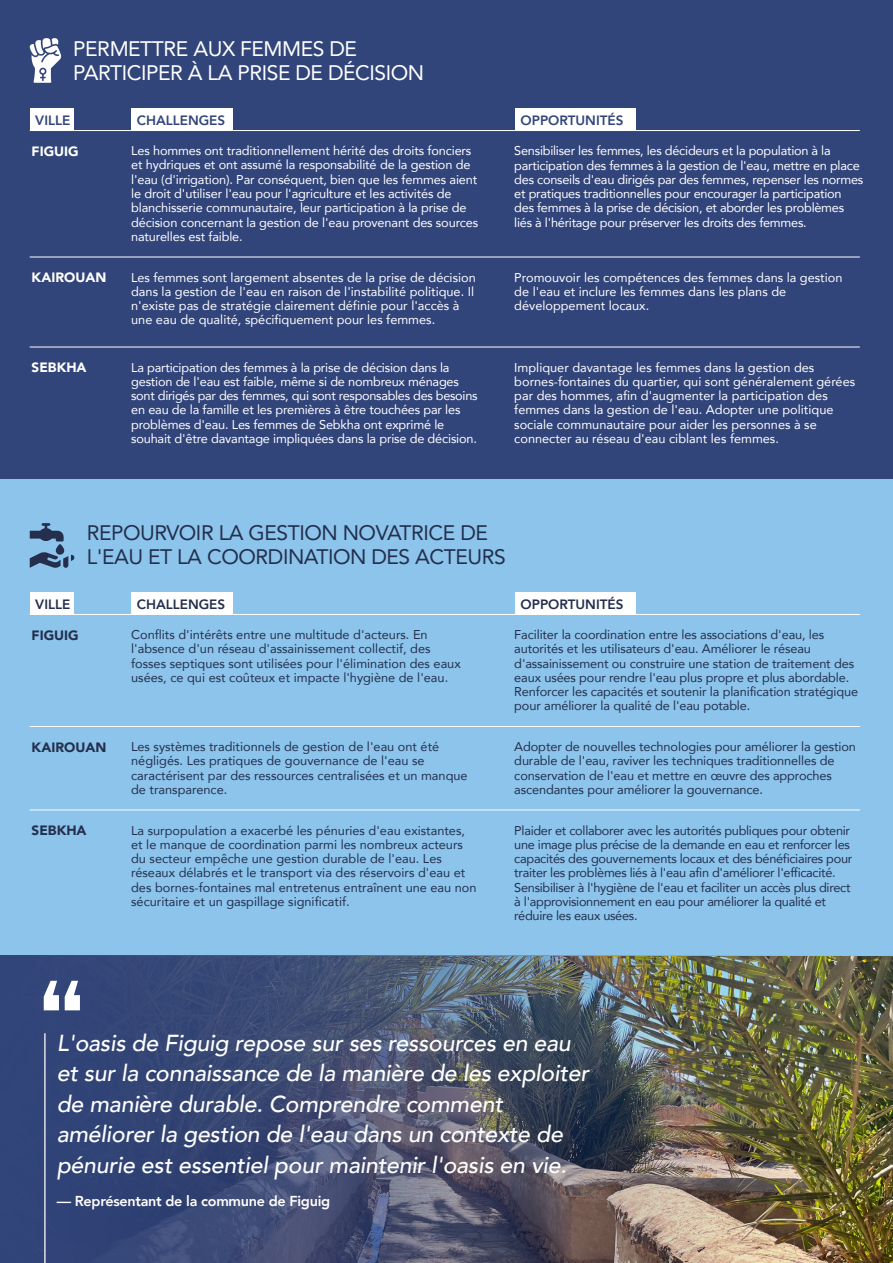
<style>
.page{position:relative;width:893px;height:1263px;background:#fff}
.page>*{position:absolute;margin:0;border:0;box-sizing:border-box;transform-origin:0 0}
.t1{font:italic 500 23.1px/30.6px "Avenir";letter-spacing:-.01em;color:#fff}
.t2{font:21px/24px "Avenir";letter-spacing:-.02em;color:#242f4d}
.t3{font:21px/24px "Avenir";letter-spacing:-.02em;color:#fff}
.t4{font:800 14.4px "Avenir";letter-spacing:-.02em;color:#fff}
.t5{font:800 13.5px "Avenir";color:#32457b}
.t6{font:800 13.5px "Avenir";color:#242f4d}
.t7{font:900 13.5px "Avenir";color:#fff}
.t8{font:900 13.5px "Avenir";color:#242f4d}
.t9{font:12.75px/14.2px "Avenir";letter-spacing:-.01em;color:#fff}
.t10{font:12.75px/14.2px "Avenir";letter-spacing:-.01em;color:#242f4d}
</style>
<div class="page">
<div style="left:0;top:0;width:893px;height:482px;background:#32457b"></div>
<hr style="left:30px;top:130px;width:830px;height:1px;background:#fff">
<hr style="left:30px;top:257px;width:830px;height:1px;background:#fff">
<hr style="left:30px;top:347px;width:830px;height:1px;background:#fff">
<div style="left:30px;top:108px;width:43px;height:23px;background:#fff"></div>
<div style="left:131px;top:108px;width:102px;height:23px;background:#fff"></div>
<div style="left:515px;top:108px;width:120px;height:23px;background:#fff"></div>
<svg style="left:30px;top:38px;width:31px;height:45px"></svg>
<div style="left:0;top:479px;width:893px;height:476px;background:#8cc4eb"></div>
<hr style="left:30px;top:614px;width:830px;height:1px;background:#fff">
<hr style="left:30px;top:726px;width:830px;height:1px;background:#fff">
<hr style="left:30px;top:810px;width:830px;height:1px;background:#fff">
<div style="left:30px;top:592px;width:43px;height:22px;background:#fff"></div>
<div style="left:131px;top:592px;width:102px;height:22px;background:#fff"></div>
<div style="left:515px;top:592px;width:120px;height:22px;background:#fff"></div>
<svg style="left:30px;top:523px;width:45px;height:45px"></svg>
<img style="left:0;top:955px;width:893px;height:308px">
<svg style="left:44px;top:981px;width:36px;height:29px"></svg>
<hr style="left:44px;top:1033px;width:2px;height:230px;background:#fff">
<h2 class="t3" style="left:73px;top:36px;width:352px">PERMETTRE AUX FEMMES DE<br>PARTICIPER À LA PRISE DE DÉCISION</h2>
<p class="t5" style="left:35px;top:109px;width:37px">VILLE</p>
<p class="t5" style="left:137px;top:109px;width:90px">CHALLENGES</p>
<p class="t5" style="left:521px;top:109px;width:104px">OPPORTUNITÉS</p>
<p class="t7" style="left:32px;top:140px;width:49px">FIGUIG</p>
<p class="t9" style="left:131px;top:143px;width:348px">Les hommes ont traditionnellement hérité des droits fonciers et hydriques et ont assumé la responsabilité de la gestion de l'eau (d'irrigation). Par conséquent, bien que les femmes aient le droit d'utiliser l'eau pour l'agriculture et les activités de blanchisserie communautaire, leur participation à la prise de décision concernant la gestion de l'eau provenant des sources naturelles est faible.</p>
<p class="t9" style="left:514px;top:143px;width:350px">Sensibiliser les femmes, les décideurs et la population à la participation des femmes à la gestion de l'eau, mettre en place des conseils d'eau dirigés par des femmes, repenser les normes et pratiques traditionnelles pour encourager la participation des femmes à la prise de décision, et aborder les problèmes liés à l'héritage pour préserver les droits des femmes.</p>
<p class="t7" style="left:32px;top:266px;width:76px">KAIROUAN</p>
<p class="t9" style="left:131px;top:270px;width:346px">Les femmes sont largement absentes de la prise de décision dans la gestion de l'eau en raison de l'instabilité politique. Il n'existe pas de stratégie clairement définie pour l'accès à une eau de qualité, spécifiquement pour les femmes.</p>
<p class="t9" style="left:514px;top:270px;width:330px">Promouvoir les compétences des femmes dans la gestion de l'eau et inclure les femmes dans les plans de développement locaux.</p>
<p class="t7" style="left:32px;top:356px;width:56px">SEBKHA</p>
<p class="t9" style="left:131px;top:360px;width:348px">La participation des femmes à la prise de décision dans la gestion de l'eau est faible, même si de nombreux ménages sont dirigés par des femmes, qui sont responsables des besoins en eau de la famille et les premières à être touchées par les problèmes d'eau. Les femmes de Sebkha ont exprimé le souhait d'être davantage impliquées dans la prise de décision.</p>
<p class="t9" style="left:514px;top:360px;width:342px">Impliquer davantage les femmes dans la gestion des bornes-fontaines du quartier, qui sont généralement gérées par des hommes, afin d'augmenter la participation des femmes dans la gestion de l'eau. Adopter une politique sociale communautaire pour aider les personnes à se connecter au réseau d'eau ciblant les femmes.</p>
<h2 class="t2" style="left:87px;top:520px;width:421px">REPOURVOIR LA GESTION NOVATRICE DE<br>L'EAU ET LA COORDINATION DES ACTEURS</h2>
<p class="t6" style="left:35px;top:593px;width:37px">VILLE</p>
<p class="t6" style="left:137px;top:593px;width:90px">CHALLENGES</p>
<p class="t6" style="left:521px;top:593px;width:104px">OPPORTUNITÉS</p>
<p class="t8" style="left:32px;top:623px;width:49px">FIGUIG</p>
<p class="t10" style="left:131px;top:627px;width:331px">Conflits d'intérêts entre une multitude d'acteurs. En l'absence d'un réseau d'assainissement collectif, des fosses septiques sont utilisées pour l'élimination des eaux usées, ce qui est coûteux et impacte l'hygiène de l'eau.</p>
<p class="t10" style="left:514px;top:627px;width:345px">Faciliter la coordination entre les associations d'eau, les autorités et les utilisateurs d'eau. Améliorer le réseau d'assainissement ou construire une station de traitement des eaux usées pour rendre l'eau plus propre et plus abordable.<br>Renforcer les capacités et soutenir la planification stratégique pour améliorer la qualité de l'eau potable.</p>
<p class="t8" style="left:32px;top:735px;width:76px">KAIROUAN</p>
<p class="t10" style="left:131px;top:739px;width:338px">Les systèmes traditionnels de gestion de l'eau ont été négligés. Les pratiques de gouvernance de l'eau se caractérisent par des ressources centralisées et un manque de transparence.</p>
<p class="t10" style="left:514px;top:739px;width:343px">Adopter de nouvelles technologies pour améliorer la gestion durable de l'eau, raviver les techniques traditionnelles de conservation de l'eau et mettre en œuvre des approches ascendantes pour améliorer la gouvernance.</p>
<p class="t8" style="left:32px;top:819px;width:56px">SEBKHA</p>
<p class="t10" style="left:131px;top:823px;width:347px">La surpopulation a exacerbé les pénuries d'eau existantes, et le manque de coordination parmi les nombreux acteurs du secteur empêche une gestion durable de l'eau. Les réseaux délabrés et le transport via des réservoirs d'eau et des bornes-fontaines mal entretenus entraînent une eau non sécuritaire et un gaspillage significatif.</p>
<p class="t10" style="left:514px;top:823px;width:340px">Plaider et collaborer avec les autorités publiques pour obtenir une image plus précise de la demande en eau et renforcer les capacités des gouvernements locaux et des bénéficiaires pour traiter les problèmes liés à l'eau afin d'améliorer l'efficacité.<br>Sensibiliser à l'hygiène de l'eau et faciliter un accès plus direct à l'approvisionnement en eau pour améliorer la qualité et réduire les eaux usées.</p>
<p class="t1" style="left:57px;top:1027px;width:534px">L'oasis de Figuig repose sur ses ressources en eau et sur la connaissance de la manière de les exploiter de manière durable. Comprendre comment améliorer la gestion de l'eau dans un contexte de pénurie est essentiel pour maintenir l'oasis en vie.</p>
<p class="t4" style="left:57px;top:1189px;width:275px">— Représentant de la commune de Figuig</p>
</div>
